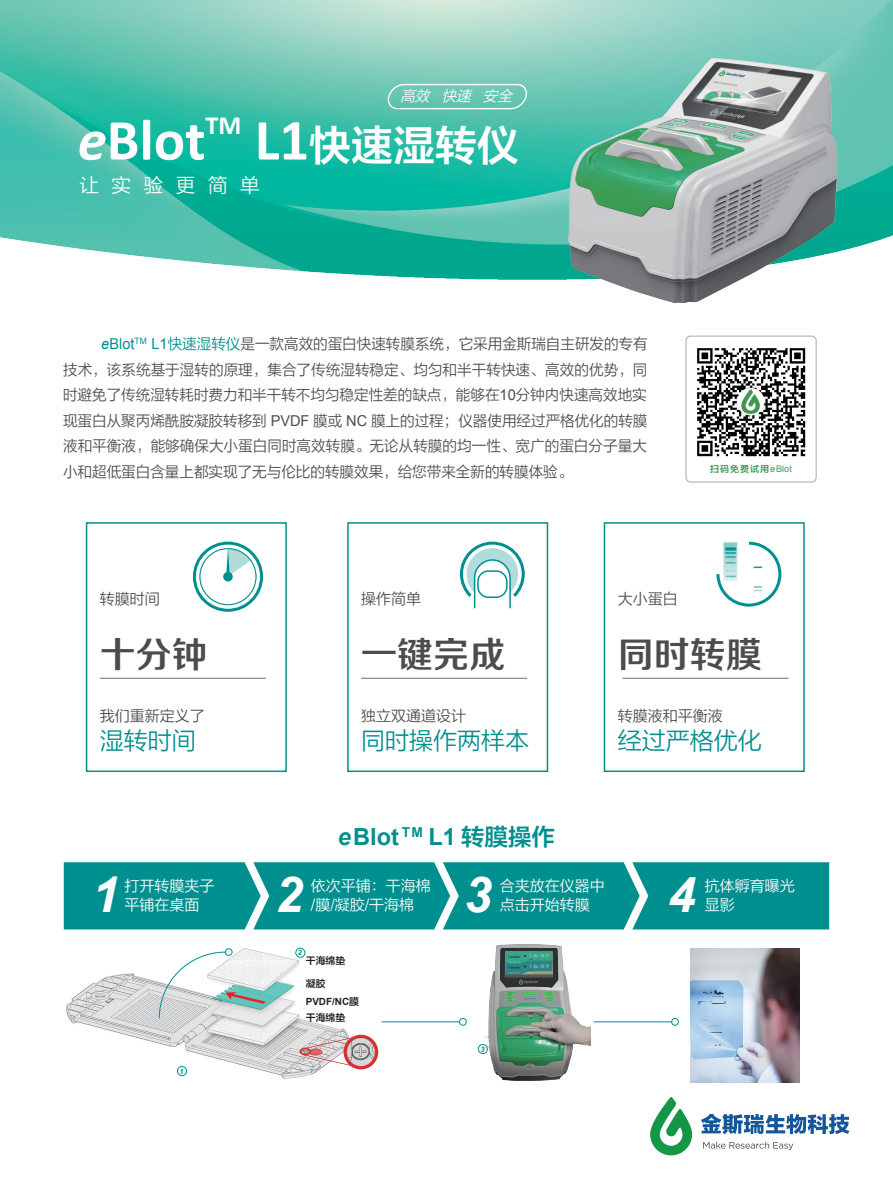
<style>
.page{position:relative;width:893px;height:1191px;background:#fff}
.page>*{position:absolute;margin:0;border:0;box-sizing:border-box;transform-origin:0 0}
.t1{font:700 58.5px "Calibri";color:#fff}
.t2{font:italic 700 49.5px "Arial";color:#fff}
.t3{font:42px "FZLTZCHJW GB1 0";color:#fff}
.t4{font:36px "FZZZHONGJW GB1 0";color:#4b4c4d}
.t5{font:700 26.25px "Calibri";color:#fff}
.t6{font:24px "FZLTXIHJW GB1 0";color:#008f8f}
.t7{font:23.55px "FZLTZCHJW GB1 0";color:#008f8f}
.t8{font:700 23.55px "Arial";color:#008f8f}
.t9{font:19.5px "FZLTXIHJW GB1 0";letter-spacing:.65em;color:#fff}
.t10{font:15px/25.5px "FZLTXIHJW GB1 0";color:#4b4c4d;text-align:justify}
.t11{font:15px/19.5px "FZLTXIHJW GB1 0";color:#fff}
.t12{font:italic 14.55px "FZLTXIHJW GB1 0";color:#fff}
.t13{font:700 13.65px "Arial";color:#008f8f}
.t14{font:9.9px "FZLTZCHJW GB1 0";color:#231f20}
.t15{font:700 9.9px "Arial";color:#231f20}
.t16{font:9.15px "FZLTZCHJW GB1 0";letter-spacing:.1em;color:#409b56}
.t17{font:italic 700 7.35px "Arial";color:#008f8f}
.s1{font-style:italic}
.s2{font-family:"Calibri";font-weight:700;font-size:58.5px}
.s3{font-family:"Arial";font-style:italic;color:#008f8f}
.s4{font-family:"Arial";color:#008f8f}
.s5{color:#008f8f}
.s6{font-family:"Arial"}
.s7{font-family:"Arial";font-style:italic}
.s8{font-family:"Arial";font-weight:700}
.s9{font-family:"FZLTZCHJW GB1 0";font-weight:400}
</style>
<div class="page">
<img style="left:716px;top:541px;width:66px;height:66px">
<img style="left:0;top:0;width:893px;height:280px">
<img style="left:568px;top:59px;width:270px;height:244px">
<div style="left:193px;top:541px;width:70px;height:71px;border:3px solid #008f8f;border-radius:50%"></div>
<div style="left:199px;top:548px;width:58px;height:57px;border:1px solid #008f8f;border-radius:50%"></div>
<div style="left:223px;top:572px;width:10px;height:9px;background:#008f8f;border-radius:50%"></div>
<svg style="left:226px;top:548px;width:25px;height:30px"></svg>
<svg style="left:460px;top:541px;width:65px;height:68px"></svg>
<div style="left:478px;top:571px;width:29px;height:26px;background:#fff;border-radius:10px"></div>
<div style="left:477px;top:570px;width:30px;height:28px;border:2px solid #008f8f;border-radius:10px"></div>
<div style="left:86px;top:522px;width:201px;height:250px;border:2px solid #008f8f"></div>
<div style="left:347px;top:522px;width:201px;height:250px;border:2px solid #008f8f"></div>
<div style="left:604px;top:522px;width:201px;height:250px;border:2px solid #008f8f"></div>
<hr style="left:100px;top:678px;width:166px;height:1px;background:#6c6d70">
<hr style="left:361px;top:678px;width:166px;height:1px;background:#6c6d70">
<hr style="left:622px;top:678px;width:167px;height:1px;background:#6c6d70">
<div style="left:64px;top:862px;width:765px;height:67px;background:#008f8f"></div>
<img style="left:484px;top:944px;width:107px;height:137px">
<img style="left:507px;top:952px;width:45px;height:25px">
<img style="left:67px;top:948px;width:281px;height:130px">
<svg style="left:303px;top:1034px;width:75px;height:35px;background:#d3b9ba"></svg>
<svg style="left:309px;top:1048px;width:13px;height:7px"></svg>
<div style="left:300px;top:1047px;width:11px;height:8px;border:2px solid #d8302e;border-radius:50%"></div>
<hr style="left:382px;top:1021px;width:78px;height:1px;background:#008f8f">
<div style="left:459px;top:1018px;width:8px;height:7px;border:1px solid #008f8f;border-radius:50%"></div>
<hr style="left:594px;top:1021px;width:78px;height:1px;background:#008f8f">
<div style="left:671px;top:1018px;width:8px;height:7px;border:1px solid #008f8f;border-radius:50%"></div>
<div style="left:177px;top:1066px;width:10px;height:10px;border:1px solid #008f8f;border-radius:50%"></div>
<div style="left:295px;top:947px;width:10px;height:10px;border:1px solid #008f8f;border-radius:50%"></div>
<div style="left:478px;top:1044px;width:10px;height:10px;border:1px solid #008f8f;border-radius:50%"></div>
<div style="left:225px;top:948px;width:7px;height:7px;border:1px solid #008f8f;border-radius:50%"></div>
<img style="left:690px;top:948px;width:109px;height:134px">
<svg style="left:387px;top:84px;width:141px;height:25px;background:#77cbb9"></svg>
<svg style="left:650px;top:1097px;width:42px;height:58px"></svg>
<svg style="left:703px;top:1141px;width:90px;height:9px"></svg>
<svg style="left:701px;top:1113px;width:148px;height:21px"></svg>
<div style="left:686px;top:336px;width:130px;height:146px;border:1px solid #a8a9ad;border-radius:4px"></div>
<svg style="left:159px;top:951px;width:107px;height:68px"></svg>
<img style="left:697px;top:348px;width:109px;height:109px">
<p class="t12" style="left:400px;top:88px;width:118px">高效 快速 安全</p>
<h1 class="t1" style="left:78px;top:104px;width:129px"><span class="s1">e</span>Blot</h1>
<h3 class="t5" style="left:206px;top:109px;width:37px">TM</h3>
<h3 class="t3" style="left:255px;top:122px;width:266px"><span class="s2">L1</span>快速湿转仪</h3>
<h3 class="t9" style="left:79px;top:175px;width:182px">让实验更简单</h3>
<p class="t10" style="left:63px;top:331px;width:586px;text-indent:38px"><span class="s3">e</span><span class="s4">Blot</span><sup>TM</sup> <span class="s4">L1</span><span class="s5">快速湿转仪</span>是一款高效的蛋白快速转膜系统，它采用金斯瑞自主研发的专有技术，该系统基于湿转的原理，集合了传统湿转稳定、均匀和半干转快速、高效的优势，同时避免了传统湿转耗时费力和半干转不均匀稳定性差的缺点，能够在<span class="s6">10</span>分钟内快速高效地实现蛋白从聚丙烯酰胺凝胶转移到 <span class="s6">PVDF</span> 膜或 <span class="s6">NC</span> 膜上的过程；仪器使用经过严格优化的转膜液和平衡液，能够确保大小蛋白同时高效转膜。无论从转膜的均一性、宽广的蛋白分子量大小和超低蛋白含量上都实现了无与伦比的转膜效果，给您带来全新的转膜体验。</p>
<p class="t16" style="left:710px;top:464px;width:83px">扫码免费试用<span class="s7">e</span><span class="s6">Blot</span></p>
<p class="t10" style="left:100px;top:586px;width:61px">转膜时间</p>
<h3 class="t4" style="left:100px;top:634px;width:109px">十分钟</h3>
<p class="t10" style="left:100px;top:703px;width:106px">我们重新定义了</p>
<h3 class="t6" style="left:100px;top:727px;width:97px">湿转时间</h3>
<p class="t10" style="left:361px;top:586px;width:61px">操作简单</p>
<h3 class="t4" style="left:361px;top:634px;width:145px">一键完成</h3>
<p class="t10" style="left:361px;top:703px;width:106px">独立双通道设计</p>
<h3 class="t6" style="left:361px;top:727px;width:169px">同时操作两样本</h3>
<h3 class="t8" style="left:338px;top:821px;width:63px"><span class="s1">e</span>Blot</h3>
<h3 class="t7" style="left:429px;top:824px;width:128px"><span class="s8">L1</span> 转膜操作</h3>
<p class="t13" style="left:402px;top:823px;width:23px">TM</p>
<p class="t10" style="left:618px;top:586px;width:61px">大小蛋白</p>
<h3 class="t4" style="left:618px;top:634px;width:145px">同时转膜</h3>
<p class="t10" style="left:618px;top:703px;width:106px">转膜液和平衡液</p>
<h3 class="t6" style="left:618px;top:727px;width:145px">经过严格优化</h3>
<h2 class="t2" style="left:92px;top:862px;width:29px">1</h2>
<h2 class="t2" style="left:275px;top:862px;width:29px">2</h2>
<h2 class="t2" style="left:464px;top:862px;width:29px">3</h2>
<h2 class="t2" style="left:668px;top:862px;width:29px">4</h2>
<p class="t11" style="left:124px;top:876px;width:91px">打开转膜夹子平铺在桌面</p>
<p class="t11" style="left:311px;top:876px;width:121px">依次平铺：干海棉/膜/凝胶/干海棉</p>
<p class="t11" style="left:500px;top:876px;width:106px">合夹放在仪器中点击开始转膜</p>
<p class="t11" style="left:705px;top:876px;width:91px">抗体孵育曝光显影</p>
<p class="t17" style="left:298px;top:948px;width:6px">2</p>
<p class="t14" style="left:306px;top:955px;width:41px">干海绵垫</p>
<p class="t14" style="left:306px;top:977px;width:21px">凝胶</p>
<p class="t15" style="left:306px;top:994px;width:55px">PVDF/NC<span class="s9">膜</span></p>
<p class="t17" style="left:180px;top:1066px;width:6px">1</p>
<p class="t14" style="left:306px;top:1011px;width:41px">干海绵垫</p>
<p class="t17" style="left:480px;top:1044px;width:6px">3</p>
</div>
